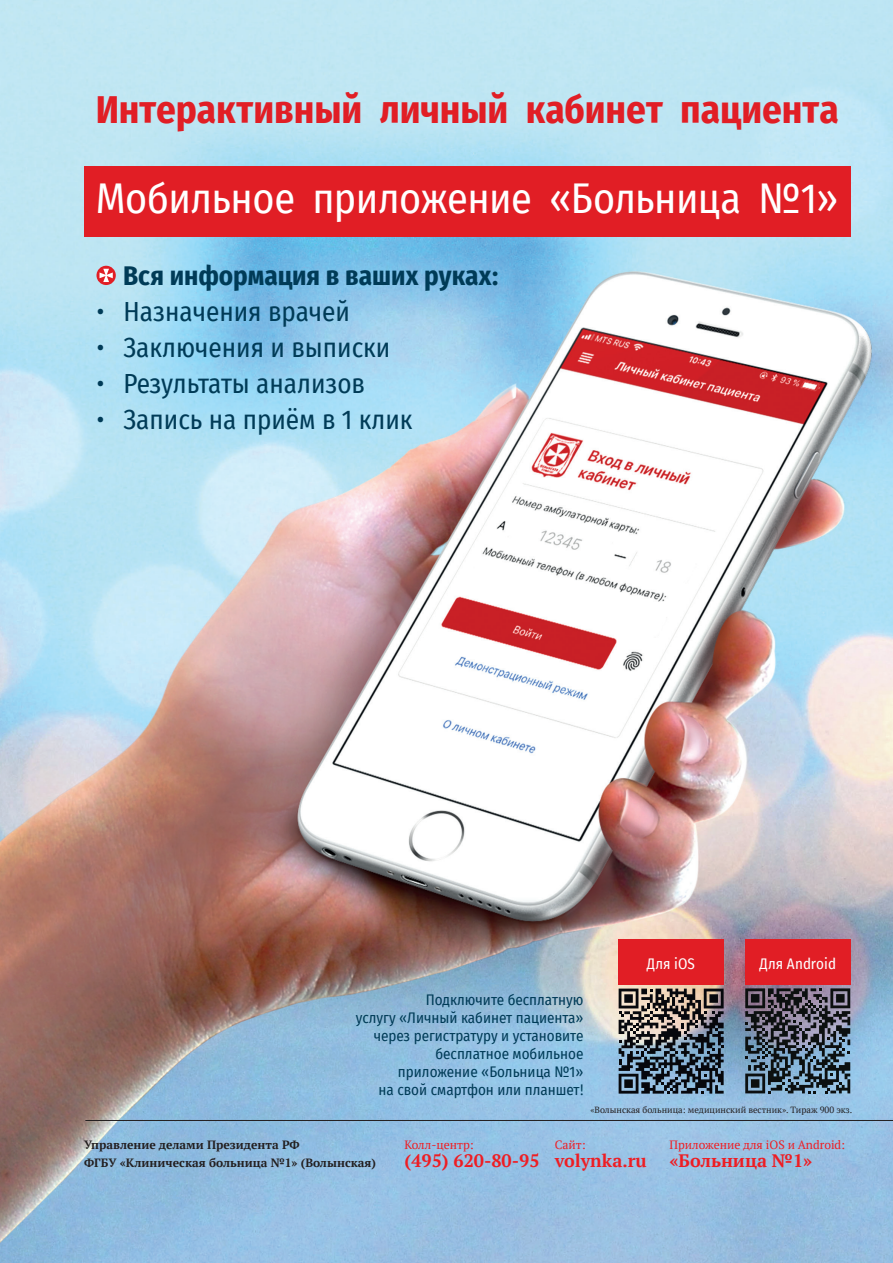
<style>
.page{position:relative;width:893px;height:1263px;background:#fff}
.page>*{position:absolute;margin:0;border:0;box-sizing:border-box;transform-origin:0 0}
.t1{font:42px "Fira Sans Condensed";letter-spacing:-.01em;color:#fff}
.t2{font:700 39px "Fira Sans Condensed";letter-spacing:-.005em;color:#e11e25}
.t3{font:27px "Fira Sans Condensed";color:#003b57}
.t4{font:700 27px "Fira Sans Condensed";color:#003b57}
.t5{font:700 18px "PT Serif";color:#ee1d23}
.t6{font:15px/18px "Fira Sans Condensed";color:#003b57;text-align:right}
.t7{font:15px "Fira Sans Condensed";letter-spacing:.005em;color:#fff}
.t8{font:700 12px/18px "PT Serif";color:#231f20}
.t9{font:12px "PT Serif";color:#ee1d23}
.t10{font:9px "PT Serif";color:#231f20}
</style>
<div class="page">
<img style="left:0;top:0;width:893px;height:1263px">
<hr style="left:85px;top:1120px;width:808px;height:1px;background:#231f20">
<img style="left:619px;top:988px;width:105px;height:105px">
<div style="left:618px;top:939px;width:105px;height:45px;background:#e11e25"></div>
<svg style="left:745px;top:988px;width:105px;height:105px;background:#4e5867"></svg>
<div style="left:745px;top:939px;width:105px;height:45px;background:#e11e25"></div>
<div style="left:84px;top:166px;width:767px;height:70px;background:#e11e25"></div>
<svg style="left:96px;top:266px;width:20px;height:19px"></svg>
<svg style="left:100px;top:269px;width:13px;height:13px"></svg>
<h2 class="t2" style="left:96px;top:77px;width:744px">Интерактивный личный кабинет пациента</h2>
<h1 class="t1" style="left:96px;top:167px;width:744px">Мобильное приложение «Больница №1»</h1>
<h3 class="t4" style="left:123px;top:253px;width:377px">Вся информация в ваших руках:</h3>
<h3 class="t3" style="left:96px;top:291px;width:255px">• Назначения врачей</h3>
<h3 class="t3" style="left:96px;top:327px;width:295px">• Заключения и выписки</h3>
<h3 class="t3" style="left:96px;top:363px;width:270px">• Результаты анализов</h3>
<h3 class="t3" style="left:96px;top:399px;width:318px">• Запись на приём в 1 клик</h3>
<p class="t6" style="left:356px;top:990px;width:229px">Подключите бесплатную<br>услугу «Личный кабинет пациента» через регистратуру и установите бесплатное мобильное приложение «Больница №1»<br>на свой смартфон или планшет!</p>
<p class="t7" style="left:647px;top:952px;width:50px">Для iOS</p>
<p class="t7" style="left:759px;top:952px;width:78px">Для Android</p>
<p class="t8" style="left:84px;top:1136px;width:294px">Управление делами Президента РФ<br>ФГБУ «Клиническая больница №1» (Волынская)</p>
<p class="t9" style="left:405px;top:1137px;width:71px">Колл-центр:</p>
<p class="t5" style="left:405px;top:1149px;width:136px">(495) 620-80-95</p>
<p class="t10" style="left:590px;top:1104px;width:263px">«Волынская больница: медицинский вестник». Тираж 900 экз.</p>
<p class="t9" style="left:555px;top:1137px;width:33px">Сайт:</p>
<p class="t5" style="left:555px;top:1149px;width:93px">volynka.ru</p>
<p class="t9" style="left:669px;top:1137px;width:177px">Приложение для iOS и Android:</p>
<p class="t5" style="left:669px;top:1149px;width:144px">«Больница №1»</p>
</div>
